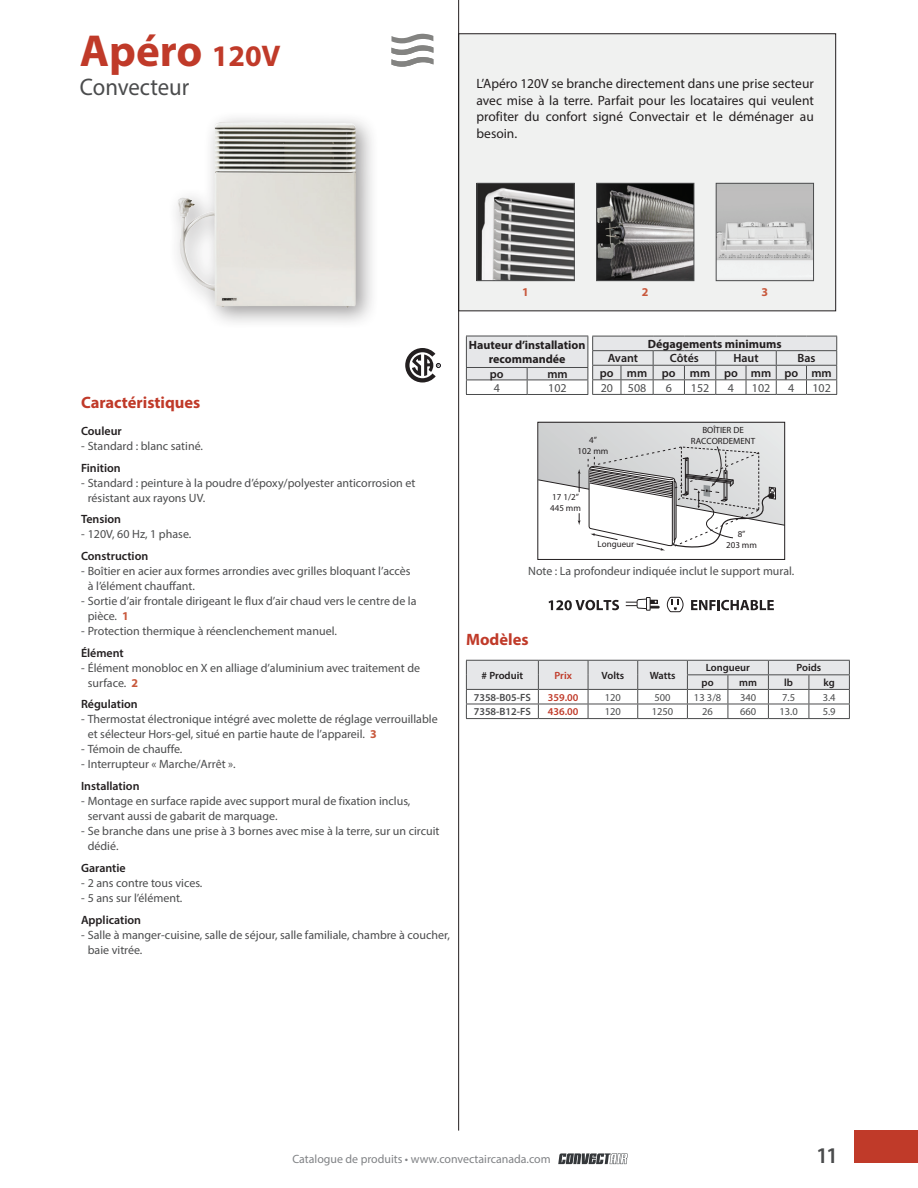
<style>
.page{position:relative;width:918px;height:1188px;background:#fff}
.page>*{position:absolute;margin:0;border:0;box-sizing:border-box;transform-origin:0 0}
.t1{font:700 45px "Myriad Pro";letter-spacing:-.005em;color:#c03a29}
.t2{font:24px "Myriad Pro";color:#4b4c4d;scale:.95 1}
.t3{font:600 22.5px "Myriad Pro";color:#4b4c4d}
.t4{font:700 16.5px "Myriad Pro";color:#c03a29}
.t5{font:13.5px/16.5px "Myriad Pro";color:#231f20;text-align:justify}
.t6{font:12px/15px "Myriad Pro";color:#4b4c4d}
.t7{font:600 12px/14.5px "Myriad Pro";color:#231f20}
.t8{font:700 12px/14.4px "Myriad Pro";color:#231f20;text-align:center}
.t9{font:12px "Myriad Pro";color:#808285}
.t10{font:700 12px "Myriad Pro";color:#c8583c}
.t11{font:600 10.5px "Myriad Pro";color:#231f20}
.t12{font:10.5px "Myriad Pro";color:#4b4c4d}
.t13{font:600 10.5px "Myriad Pro";color:#4b4c4d}
.t14{font:600 10.5px "Myriad Pro";color:#c03a29}
.t15{font:9px/10.8px "Myriad Pro";color:#231f20;text-align:center}
.s1{font-size:30px}
.s2{font-weight:700;color:#c8583c}
</style>
<div class="page">
<svg style="left:558px;top:1153px;width:70px;height:11px"></svg>
<div style="left:854px;top:1130px;width:64px;height:33px;background:#c03a29"></div>
<div style="left:459px;top:34px;width:377px;height:277px;background:#f0f1f0"></div>
<div style="left:167px;top:110px;width:212px;height:220px;background:#231f20;opacity:.45"></div>
<img style="left:178px;top:122px;width:42px;height:107px">
<hr style="left:458px;top:0;width:1px;height:1131px;background:#231f20">
<svg style="left:405px;top:348px;width:36px;height:35px"></svg>
<svg style="left:392px;top:34px;width:41px;height:33px"></svg>
<svg style="left:538px;top:422px;width:247px;height:129px"></svg>
<img style="left:479px;top:185px;width:94px;height:94px">
<div style="left:477px;top:183px;width:98px;height:98px;border:1px solid #4b4c4d"></div>
<img style="left:598px;top:185px;width:94px;height:94px">
<div style="left:596px;top:183px;width:98px;height:98px;border:1px solid #4b4c4d"></div>
<img style="left:718px;top:185px;width:94px;height:76px">
<div style="left:716px;top:183px;width:98px;height:98px;border:1px solid #4b4c4d"></div>
<svg style="left:466px;top:336px;width:371px;height:59px"></svg>
<hr style="left:466px;top:394px;width:61px;height:1px;background:#4b4c4d">
<hr style="left:527px;top:394px;width:61px;height:1px;background:#4b4c4d">
<svg style="left:466px;top:660px;width:384px;height:58px"></svg>
<hr style="left:466px;top:718px;width:72px;height:1px;background:#4b4c4d">
<hr style="left:538px;top:718px;width:50px;height:1px;background:#4b4c4d">
<hr style="left:588px;top:718px;width:50px;height:1px;background:#4b4c4d">
<hr style="left:638px;top:718px;width:49px;height:1px;background:#4b4c4d">
<hr style="left:687px;top:718px;width:41px;height:1px;background:#4b4c4d">
<hr style="left:728px;top:718px;width:40px;height:1px;background:#4b4c4d">
<hr style="left:768px;top:718px;width:41px;height:1px;background:#4b4c4d">
<hr style="left:809px;top:718px;width:41px;height:1px;background:#4b4c4d">
<svg style="left:625px;top:596px;width:59px;height:17px"></svg>
<svg style="left:549px;top:600px;width:70px;height:10px"></svg>
<svg style="left:691px;top:600px;width:83px;height:10px"></svg>
<h1 class="t1" style="left:80px;top:22px;width:202px">Apéro <span class="s1">120V</span></h1>
<h2 class="t2" style="left:80px;top:72px;width:117px">Convecteur</h2>
<p class="t5" style="left:477px;top:75px;width:339px">L’Apéro 120V se branche directement dans une prise secteur avec mise à la terre. Parfait pour les locataires qui veulent profiter du confort signé Convectair et le déménager au besoin.</p>
<h3 class="t4" style="left:81px;top:391px;width:121px">Caractéristiques</h3>
<p class="t7" style="left:81px;top:423px;width:42px">Couleur</p>
<p class="t6" style="left:81px;top:438px;width:124px">- Standard : blanc satiné.</p>
<p class="t7" style="left:81px;top:460px;width:41px">Finition</p>
<p class="t6" style="left:88px;top:475px;width:329px;text-indent:-7px">- Standard : peinture à la poudre d’époxy/polyester anticorrosion et résistant aux rayons UV.</p>
<p class="t7" style="left:81px;top:512px;width:42px">Tension</p>
<p class="t6" style="left:81px;top:527px;width:112px">- 120V, 60 Hz, 1 phase.</p>
<p class="t7" style="left:81px;top:548px;width:69px">Construction</p>
<p class="t6" style="left:88px;top:563px;width:324px;text-indent:-7px">- Boîtier en acier aux formes arrondies avec grilles bloquant l’accès à l’élément chauffant.</p>
<p class="t6" style="left:88px;top:593px;width:330px;text-indent:-7px">- Sortie d’air frontale dirigeant le flux d’air chaud vers le centre de la pièce. <span class="s2">1</span></p>
<p class="t6" style="left:81px;top:623px;width:257px">- Protection thermique à réenclenchement manuel.</p>
<p class="t7" style="left:81px;top:645px;width:44px">Élément</p>
<p class="t6" style="left:88px;top:660px;width:334px;text-indent:-7px">- Élément monobloc en X en alliage d’aluminium avec traitement de surface. <span class="s2">2</span></p>
<p class="t7" style="left:81px;top:697px;width:58px">Régulation</p>
<p class="t6" style="left:88px;top:712px;width:351px;text-indent:-7px">- Thermostat électronique intégré avec molette de réglage verrouillable et sélecteur Hors-gel, situé en partie haute de l’appareil. <span class="s2">3</span></p>
<p class="t6" style="left:81px;top:742px;width:103px">- Témoin de chauffe.</p>
<p class="t6" style="left:81px;top:757px;width:156px">- Interrupteur « Marche/Arrêt ».</p>
<p class="t7" style="left:81px;top:779px;width:60px">Installation</p>
<p class="t6" style="left:88px;top:794px;width:324px;text-indent:-7px">- Montage en surface rapide avec support mural de fixation inclus, servant aussi de gabarit de marquage.</p>
<p class="t6" style="left:88px;top:824px;width:353px;text-indent:-7px">- Se branche dans une prise à 3 bornes avec mise à la terre, sur un circuit dédié.</p>
<p class="t7" style="left:81px;top:860px;width:46px">Garantie</p>
<p class="t6" style="left:81px;top:875px;width:123px">- 2 ans contre tous vices.</p>
<p class="t6" style="left:81px;top:890px;width:103px">- 5 ans sur l’élément.</p>
<p class="t7" style="left:81px;top:912px;width:62px">Application</p>
<p class="t6" style="left:88px;top:927px;width:364px;text-indent:-7px">- Salle à manger-cuisine, salle de séjour, salle familiale, chambre à coucher, baie vitrée.</p>
<p class="t10" style="left:522px;top:285px;width:8px">1</p>
<p class="t10" style="left:642px;top:285px;width:8px">2</p>
<p class="t10" style="left:762px;top:285px;width:8px">3</p>
<p class="t8" style="left:469px;top:337px;width:118px">Hauteur d’installation recommandée</p>
<p class="t7" style="left:490px;top:367px;width:15px">po</p>
<p class="t7" style="left:547px;top:367px;width:22px">mm</p>
<p class="t6" style="left:494px;top:380px;width:8px">4</p>
<p class="t6" style="left:548px;top:380px;width:20px">102</p>
<p class="t8" style="left:648px;top:336px;width:135px">Dégagements minimums</p>
<p class="t7" style="left:608px;top:351px;width:32px">Avant</p>
<p class="t7" style="left:670px;top:351px;width:30px">Côtés</p>
<p class="t7" style="left:733px;top:351px;width:27px">Haut</p>
<p class="t7" style="left:600px;top:351px;width:233px;text-indent:198px">Bas po mm po mm po mm po mm</p>
<p class="t6" style="left:601px;top:380px;width:47px">20 508</p>
<p class="t6" style="left:666px;top:380px;width:8px">6</p>
<p class="t6" style="left:691px;top:380px;width:20px">152</p>
<p class="t6" style="left:728px;top:380px;width:8px">4</p>
<p class="t6" style="left:752px;top:380px;width:20px">102</p>
<p class="t6" style="left:788px;top:380px;width:8px">4</p>
<p class="t6" style="left:812px;top:380px;width:20px">102</p>
<p class="t15" style="left:578px;top:435px;width:32px">4”<br>102 mm</p>
<p class="t15" style="left:550px;top:491px;width:32px;text-align:left">17 1/2”<br>445 mm</p>
<p class="t15" style="left:598px;top:539px;width:38px">Longueur</p>
<p class="t15" style="left:691px;top:425px;width:66px">BOÎTIER DE<br>RACCORDEMENT</p>
<p class="t15" style="left:726px;top:529px;width:32px">8”<br>203 mm</p>
<p class="t6" style="left:528px;top:563px;width:267px">Note : La profondeur indiquée inclut le support mural.</p>
<h3 class="t4" style="left:466px;top:629px;width:64px">Modèles</h3>
<p class="t11" style="left:482px;top:669px;width:43px"># Produit</p>
<p class="t14" style="left:555px;top:669px;width:19px">Prix</p>
<p class="t11" style="left:602px;top:669px;width:24px">Volts</p>
<p class="t11" style="left:650px;top:669px;width:27px">Watts</p>
<p class="t11" style="left:706px;top:661px;width:46px">Longueur</p>
<p class="t11" style="left:797px;top:661px;width:26px">Poids</p>
<p class="t11" style="left:702px;top:676px;width:14px">po</p>
<p class="t11" style="left:739px;top:676px;width:19px">mm</p>
<p class="t11" style="left:784px;top:676px;width:10px">lb</p>
<p class="t11" style="left:824px;top:676px;width:13px">kg</p>
<p class="t13" style="left:474px;top:690px;width:59px">7358-B05-FS</p>
<p class="t14" style="left:548px;top:690px;width:32px">359.00</p>
<p class="t12" style="left:605px;top:691px;width:18px">120</p>
<p class="t12" style="left:655px;top:691px;width:18px">500</p>
<p class="t12" style="left:694px;top:691px;width:29px">13 3/8</p>
<p class="t12" style="left:740px;top:691px;width:18px">340</p>
<p class="t12" style="left:782px;top:691px;width:14px">7.5</p>
<p class="t12" style="left:823px;top:691px;width:14px">3.4</p>
<p class="t13" style="left:474px;top:705px;width:59px">7358-B12-FS</p>
<p class="t14" style="left:548px;top:705px;width:32px">436.00</p>
<p class="t12" style="left:605px;top:705px;width:18px">120</p>
<p class="t12" style="left:652px;top:705px;width:23px">1250</p>
<p class="t12" style="left:702px;top:705px;width:12px">26</p>
<p class="t12" style="left:740px;top:705px;width:18px">660</p>
<p class="t12" style="left:780px;top:705px;width:20px">13.0</p>
<p class="t12" style="left:823px;top:705px;width:14px">5.9</p>
<p class="t9" style="left:292px;top:1151px;width:260px">Catalogue de produits • www.convectaircanada.com</p>
<h3 class="t3" style="left:816px;top:1141px;width:23px">11</h3>
</div>
